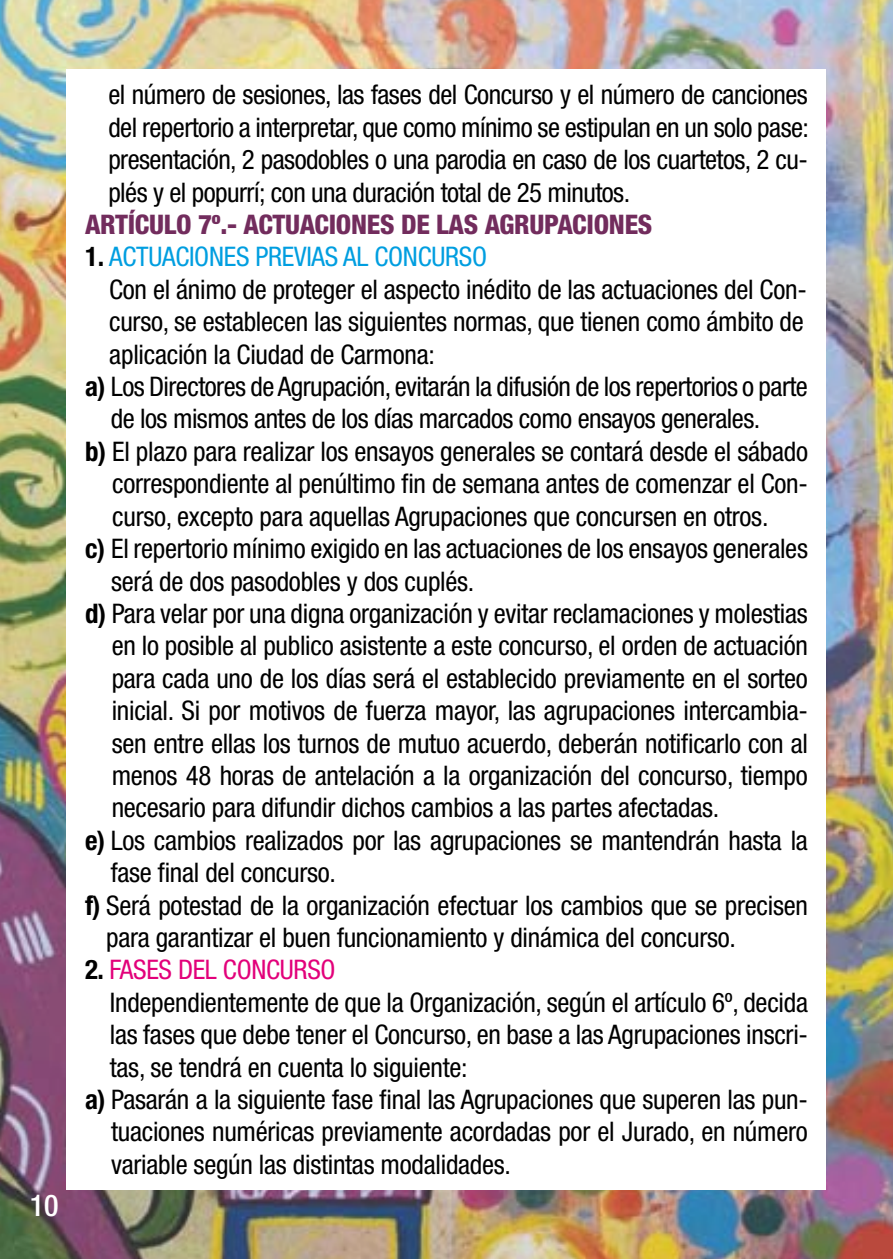
<style>
.page{position:relative;width:893px;height:1259px;background:#fff}
.page>*{position:absolute;margin:0;border:0;box-sizing:border-box;transform-origin:0 0}
.t1{font:500 condensed 30px "Helvetica Neue LT Std";color:#fff}
.t2{font:condensed 27px/32.4px "Helvetica Neue LT Std";letter-spacing:-.01em;color:#000;text-align:justify}
.t3{font:800 condensed 27px "Helvetica Neue LT Std";letter-spacing:-.01em;color:#722c5d}
.t4{font:condensed 27px "Helvetica Neue LT Std";letter-spacing:-.01em;color:#009ee0}
.t5{font:condensed 27px "Helvetica Neue LT Std";letter-spacing:-.01em;color:#e2007a}
.s1{font-weight:700;color:#000}
.s2{font-weight:700}
</style>
<div class="page">
<img style="left:0;top:0;width:893px;height:1259px">
<div style="left:67px;top:69px;width:759px;height:1120px;background:#fff"></div>
<p class="t1" style="left:30px;top:1187px;width:30px">10</p>
<p class="t2" style="left:108px;top:78px;width:702px">el número de sesiones, las fases del Concurso y el número de canciones del repertorio a interpretar, que como mínimo se estipulan en un solo pase: presentación, 2 pasodobles o una parodia en caso de los cuartetos, 2 cu&shy;plés y el popurrí; con una duración total de 25 minutos.</p>
<p class="t3" style="left:85px;top:208px;width:569px">ARTÍCULO 7º.- ACTUACIONES DE LAS AGRUPACIONES</p>
<p class="t4" style="left:85px;top:241px;width:404px"><span class="s1">1.</span> ACTUACIONES PREVIAS AL CONCURSO</p>
<p class="t2" style="left:109px;top:273px;width:699px">Con el ánimo de proteger el aspecto inédito de las actuaciones del Con-</p>
<p class="t2" style="left:109px;top:305px;width:696px">curso, se establecen las siguientes normas, que tienen como ámbito de</p>
<p class="t2" style="left:109px;top:338px;width:327px">aplicación la Ciudad de Carmona:</p>
<p class="t2" style="left:85px;top:370px;width:724px"><span class="s2">a)</span> Los Directores de Agrupación, evitarán la difusión de los repertorios o parte</p>
<p class="t2" style="left:111px;top:402px;width:651px">de los mismos antes de los días marcados como ensayos generales.</p>
<p class="t2" style="left:85px;top:435px;width:724px"><span class="s2">b)</span> El plazo para realizar los ensayos generales se contará desde el sábado</p>
<p class="t2" style="left:112px;top:467px;width:697px">correspondiente al penúltimo fin de semana antes de comenzar el Con-</p>
<p class="t2" style="left:112px;top:500px;width:658px">curso, excepto para aquellas Agrupaciones que concursen en otros.</p>
<p class="t2" style="left:85px;top:532px;width:724px"><span class="s2">c)</span> El repertorio mínimo exigido en las actuaciones de los ensayos generales</p>
<p class="t2" style="left:111px;top:564px;width:365px">será de dos pasodobles y dos cuplés.</p>
<p class="t2" style="left:85px;top:597px;width:724px"><span class="s2">d)</span> Para velar por una digna organización y evitar reclamaciones y molestias</p>
<p class="t2" style="left:112px;top:629px;width:698px">en lo posible al publico asistente a este concurso, el orden de actuación</p>
<p class="t2" style="left:112px;top:662px;width:698px">para cada uno de los días será el establecido previamente en el sorteo</p>
<p class="t2" style="left:112px;top:694px;width:698px">inicial. Si por motivos de fuerza mayor, las agrupaciones intercambia-</p>
<p class="t2" style="left:112px;top:726px;width:698px">sen entre ellas los turnos de mutuo acuerdo, deberán notificarlo con al</p>
<p class="t2" style="left:112px;top:759px;width:698px">menos 48 horas de antelación a la organización del concurso, tiempo</p>
<p class="t2" style="left:112px;top:791px;width:609px">necesario para difundir dichos cambios a las partes afectadas.</p>
<p class="t2" style="left:85px;top:824px;width:724px"><span class="s2">e)</span> Los cambios realizados por las agrupaciones se mantendrán hasta la</p>
<p class="t2" style="left:111px;top:856px;width:227px">fase final del concurso.</p>
<p class="t2" style="left:85px;top:888px;width:724px"><span class="s2">f)</span> Será potestad de la organización efectuar los cambios que se precisen</p>
<p class="t2" style="left:106px;top:921px;width:631px">para garantizar el buen funcionamiento y dinámica del concurso.</p>
<p class="t5" style="left:85px;top:954px;width:252px"><span class="s1">2.</span> FASES DEL CONCURSO</p>
<p class="t2" style="left:110px;top:986px;width:700px">Independientemente de que la Organización, según el artículo 6º, decida</p>
<p class="t2" style="left:110px;top:1018px;width:700px">las fases que debe tener el Concurso, en base a las Agrupaciones inscri-</p>
<p class="t2" style="left:110px;top:1050px;width:359px">tas, se tendrá en cuenta lo siguiente:</p>
<p class="t2" style="left:85px;top:1083px;width:724px"><span class="s2">a)</span> Pasarán a la siguiente fase final las Agrupaciones que superen las pun-</p>
<p class="t2" style="left:111px;top:1115px;width:698px">tuaciones numéricas previamente acordadas por el Jurado, en número</p>
<p class="t2" style="left:111px;top:1148px;width:401px">variable según las distintas modalidades.</p>
</div>
